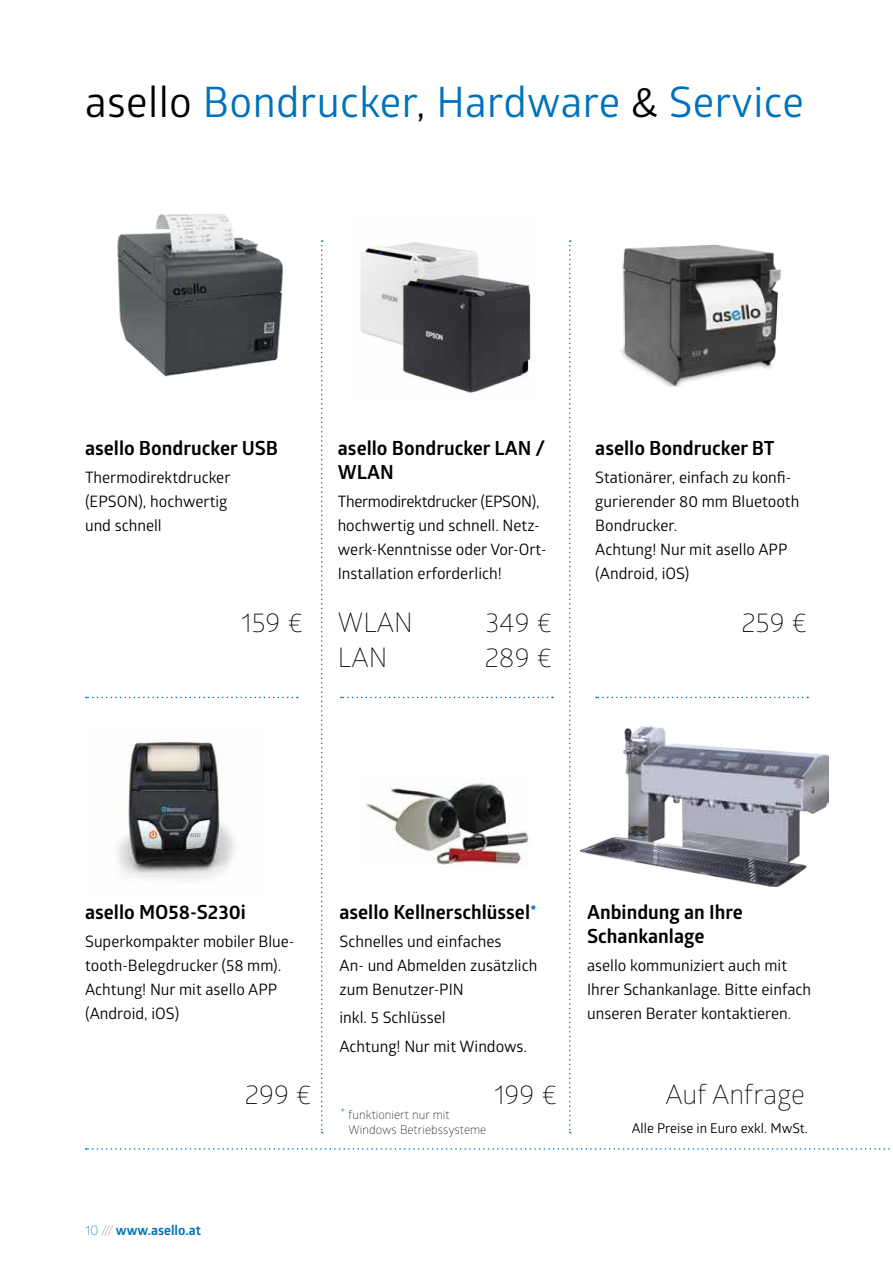
<style>
.page{position:relative;width:893px;height:1263px;background:#fff}
.page>*{position:absolute;margin:0;border:0;box-sizing:border-box;transform-origin:0 0}
.t1{font:42px "Glober";letter-spacing:.01em;color:#0071bb}
.t2{font:300 27px "Glober";color:#000}
.t3{font:700 19.5px/24px "Glober";color:#000}
.t4{font:15.75px/24px "Glober";color:#000}
.t5{font:13.5px "Glober";color:#000}
.t6{font:700 13.5px "Glober";color:#0071bb}
.t7{font:300 12px/14.4px "Glober";color:#000}
.s1{color:#000}
.s2{color:#0071bb}
.s3{font-size:15px;color:#0071bb}
.s4{font-size:15px}
.s5{font-weight:300}
.s6{font-weight:100;color:#000}
</style>
<div class="page">
<img style="left:389px;top:242px;width:142px;height:153px">
<img style="left:118px;top:740px;width:117px;height:140px">
<img style="left:117px;top:214px;width:272px;height:163px">
<svg style="left:321px;top:240px;width:2px;height:893px"></svg>
<svg style="left:569px;top:240px;width:2px;height:893px"></svg>
<svg style="left:596px;top:697px;width:212px;height:1px"></svg>
<svg style="left:341px;top:697px;width:212px;height:1px"></svg>
<svg style="left:86px;top:697px;width:212px;height:1px"></svg>
<svg style="left:86px;top:1148px;width:804px;height:2px"></svg>
<img style="left:621px;top:244px;width:160px;height:142px">
<img style="left:365px;top:783px;width:164px;height:82px">
<img style="left:581px;top:727px;width:248px;height:159px">
<h1 class="t1" style="left:85px;top:72px;width:720px"><span class="s1">asello</span> Bondrucker<span class="s1">,</span> Hardware <span class="s1">&amp;</span> Service</h1>
<p class="t3" style="left:85px;top:435px;width:195px">asello Bondrucker USB</p>
<p class="t4" style="left:85px;top:465px;width:147px">Thermodirektdrucker (EPSON), hochwertig und schnell</p>
<p class="t3" style="left:338px;top:435px;width:209px">asello Bondrucker LAN /<br>WLAN</p>
<p class="t4" style="left:338px;top:489px;width:210px">Thermodirektdrucker (EPSON), hochwertig und schnell. Netz&shy;werk-Kenntnisse oder Vor-Ort-<br>Installation erforderlich!</p>
<p class="t3" style="left:595px;top:435px;width:181px">asello Bondrucker BT</p>
<p class="t4" style="left:595px;top:465px;width:206px">Stationärer, einfach zu konfi&shy;gurierender 80 mm Bluetooth<br>Bondrucker.<br>Achtung! Nur mit asello APP (Android, iOS)</p>
<h2 class="t2" style="left:338px;top:603px;width:76px">WLAN</h2>
<h2 class="t2" style="left:485px;top:603px;width:68px">349 €</h2>
<h2 class="t2" style="left:338px;top:638px;width:51px">LAN</h2>
<h2 class="t2" style="left:485px;top:638px;width:69px">289 €</h2>
<h2 class="t2" style="left:241px;top:603px;width:64px">159 €</h2>
<h2 class="t2" style="left:742px;top:603px;width:67px">259 €</h2>
<p class="t3" style="left:85px;top:899px;width:162px">asello MO58-S230i</p>
<p class="t4" style="left:85px;top:929px;width:211px">Superkompakter mobiler Blue&shy;tooth-Belegdrucker (58 mm).<br>Achtung! Nur mit asello APP (Android, iOS)</p>
<p class="t3" style="left:339px;top:899px;width:199px">asello Kellnerschlüssel<span class="s2">*</span></p>
<p class="t4" style="left:339px;top:929px;width:199px">Schnelles und einfaches<br>An- und Abmelden zusätzlich zum Benutzer-PIN</p>
<p class="t4" style="left:339px;top:1003px;width:189px;line-height:28.2px">inkl. 5 Schlüssel<br>Achtung! Nur mit Windows.</p>
<h2 class="t2" style="left:245px;top:1076px;width:68px">299 €</h2>
<h2 class="t2" style="left:494px;top:1076px;width:65px">199 €</h2>
<p class="t7" style="left:349px;top:1107px;width:139px;text-indent:-8px"><span class="s3">*</span> funktioniert nur mit<br>Windows Betriebssysteme</p>
<p class="t3" style="left:587px;top:899px;width:157px">Anbindung an Ihre<br>Schankanlage</p>
<p class="t4" style="left:587px;top:953px;width:226px">asello kommuniziert auch mit<br>Ihrer Schankanlage. Bitte einfach unseren Berater kontaktieren<span class="s4">.</span></p>
<h2 class="t2" style="left:665px;top:1076px;width:141px">Auf Anfrage</h2>
<p class="t5" style="left:632px;top:1119px;width:178px">Alle Preise in Euro exkl. MwSt.</p>
<p class="t6" style="left:85px;top:1221px;width:118px"><span class="s5">10</span> <span class="s6">///</span> www.asello.at</p>
</div>
